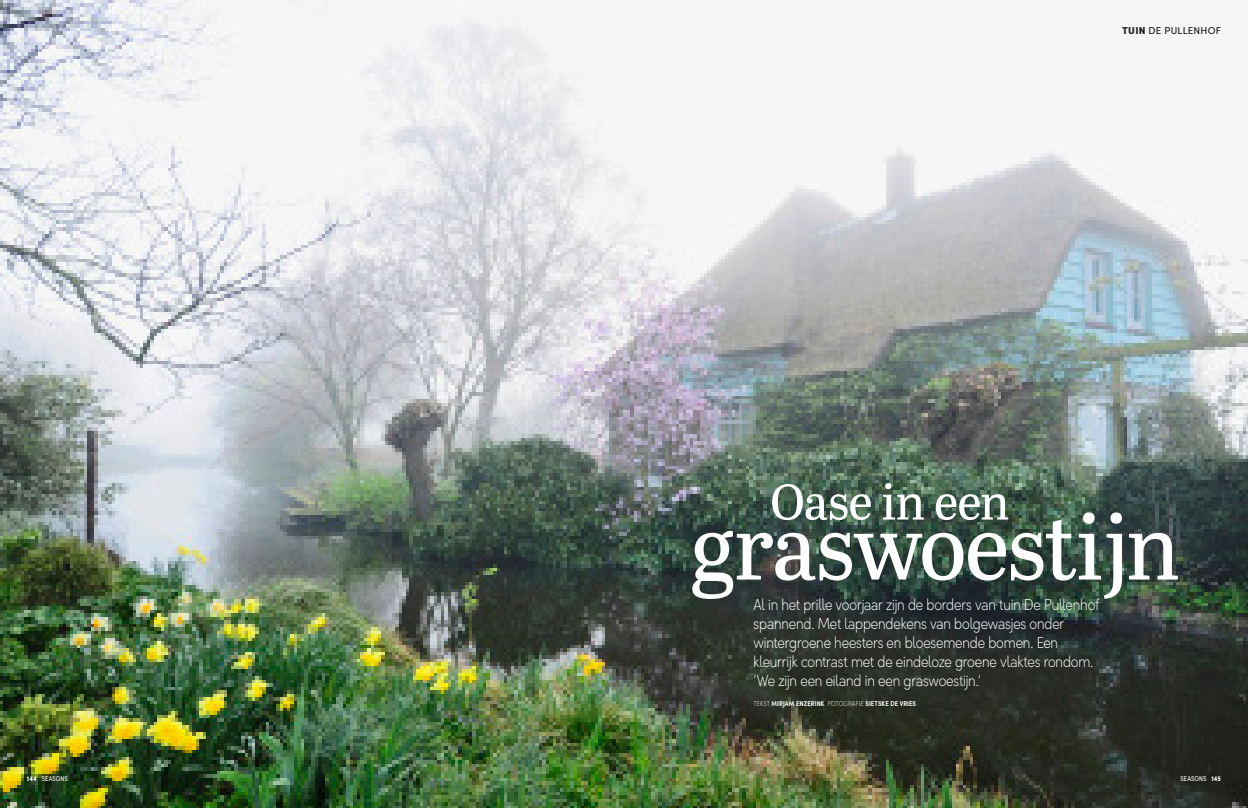
<style>
.page{position:relative;width:1248px;height:808px;background:#fff}
.page>*{position:absolute;margin:0;border:0;box-sizing:border-box;transform-origin:0 0}
.T_Kop_abril{font:92px "Abril Titling";letter-spacing:-.03em;color:#fff}
.T_Kop_abril-2{font:50px "Abril Titling";letter-spacing:-.02em;color:#fff}
.T_Intro_sofia{font:200 condensed 16px/19px "Sofia Pro";letter-spacing:-.01em;color:#fff;scale:.95 1}
.t1{font:condensed 10px "Sofia Pro";letter-spacing:.025em;color:#231f20;scale:1.15 1}
.T_Credit{font:600 condensed 7px "Sofia Pro";letter-spacing:.01em;color:#fff}
.t2{font:condensed 7px "Sofia Pro";letter-spacing:.02em;color:#fff;scale:.95 1}
.s1{font-weight:700}
.s2{font-weight:200}
</style>
<div class="page">
<img style="left:0;top:0;width:1247px;height:808px">
<p class="t1" style="left:1122px;top:25px;width:87px"><span class="s1">TUIN</span> DE PULLENHOF</p>
<p class="T_Kop_abril-2" style="left:770px;top:466px;width:241px">Oase in een</p>
<p class="T_Kop_abril" style="left:690px;top:480px;width:491px">graswoestijn</p>
<p class="T_Intro_sofia" style="left:753px;top:595px;width:365px">Al in het prille voorjaar zijn de borders van tuin De Pullenhof spannend. Met lappendekens van bolgewasjes onder wintergroene heesters en bloesemende bomen. Een kleurrijk contrast met de eindeloze groene vlaktes rondom. ‘We zijn een eiland in een graswoestijn.’</p>
<p class="T_Credit" style="left:753px;top:699px;width:164px"><span class="s2">TEKST</span> MIRJAM ENZERINK <span class="s2">FOTOGRAFIE</span> SIETSKE DE VRIES</p>
<p class="t2" style="left:27px;top:774px;width:45px"><span class="s1">144</span> SEASONS</p>
<p class="t2" style="left:1180px;top:774px;width:44px">SEASONS <span class="s1">145</span></p>
</div>
